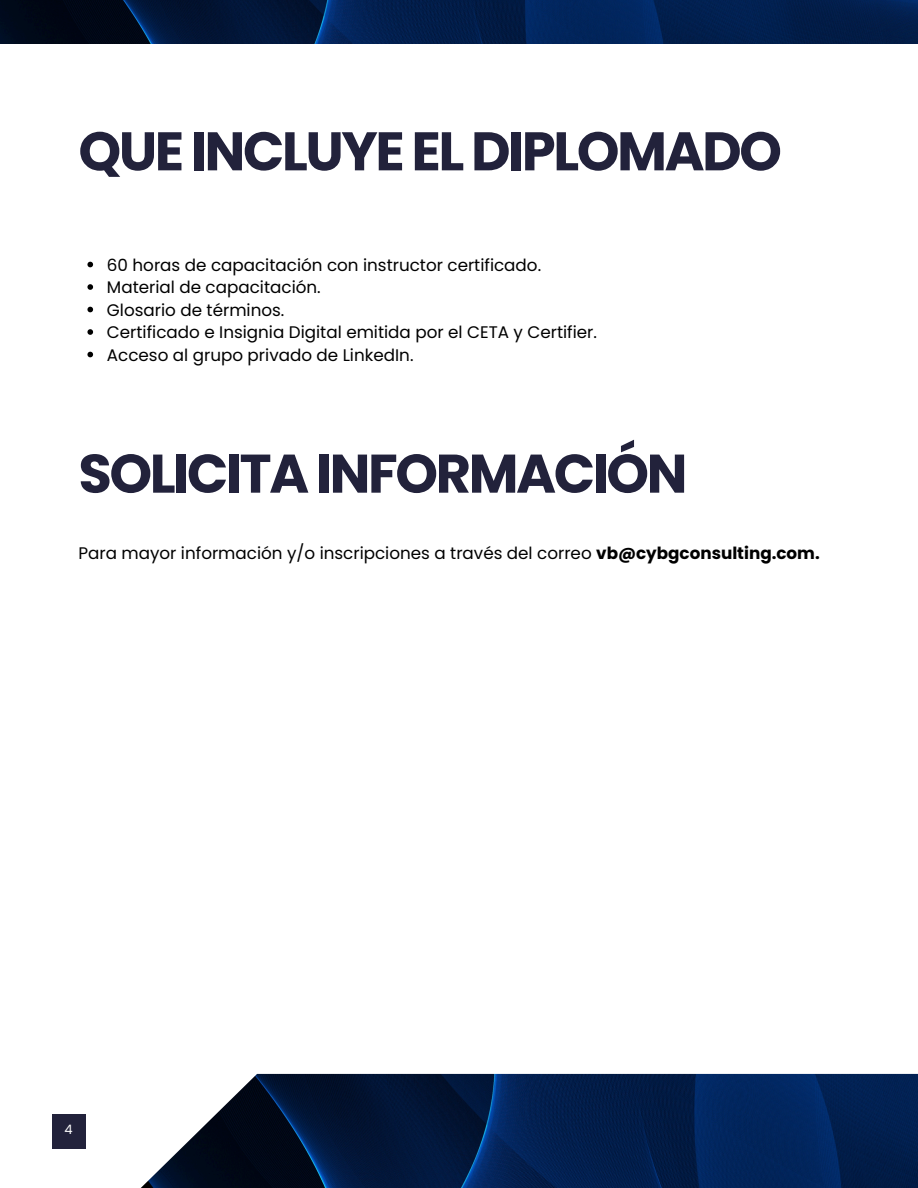
<style>
.page{position:relative;width:918px;height:1188px;background:#fff}
.page>*{position:absolute;margin:0;border:0;box-sizing:border-box;transform-origin:0 0}
.t1{font:700 54.3px "Poppins";letter-spacing:-.045em;color:#22223b}
.t2{font:16.8px "Poppins";color:#000}
.t3{font:13.05px "Poppins";color:#fff}
.s1{font-weight:700}
</style>
<div class="page">
<img style="left:141px;top:1074px;width:777px;height:114px">
<div style="left:52px;top:1114px;width:33px;height:34px;background:#22223b"></div>
<img style="left:0;top:0;width:918px;height:44px">
<svg style="left:87px;top:262px;width:6px;height:5px"></svg>
<svg style="left:87px;top:284px;width:6px;height:6px"></svg>
<svg style="left:87px;top:307px;width:6px;height:5px"></svg>
<svg style="left:87px;top:329px;width:6px;height:6px"></svg>
<svg style="left:87px;top:352px;width:6px;height:5px"></svg>
<p class="t1" style="left:78px;top:113px;width:705px">QUE INCLUYE EL DIPLOMADO</p>
<p class="t2" style="left:107px;top:253px;width:436px">60 horas de capacitación con instructor certificado.</p>
<p class="t2" style="left:107px;top:276px;width:215px">Material de capacitación.</p>
<p class="t2" style="left:107px;top:298px;width:179px">Glosario de términos.</p>
<p class="t2" style="left:107px;top:321px;width:492px">Certificado e Insignia Digital emitida por el CETA y Certifier.</p>
<p class="t2" style="left:107px;top:343px;width:308px">Acceso al grupo privado de LinkedIn.</p>
<h1 class="t1" style="left:78px;top:436px;width:611px">SOLICITA INFORMACIÓN</h1>
<p class="t2" style="left:78px;top:541px;width:743px">Para mayor información y/o inscripciones a través del correo <span class="s1">vb@cybgconsulting.com.</span></p>
<h1 class="t3" style="left:65px;top:1121px;width:10px">4</h1>
</div>
